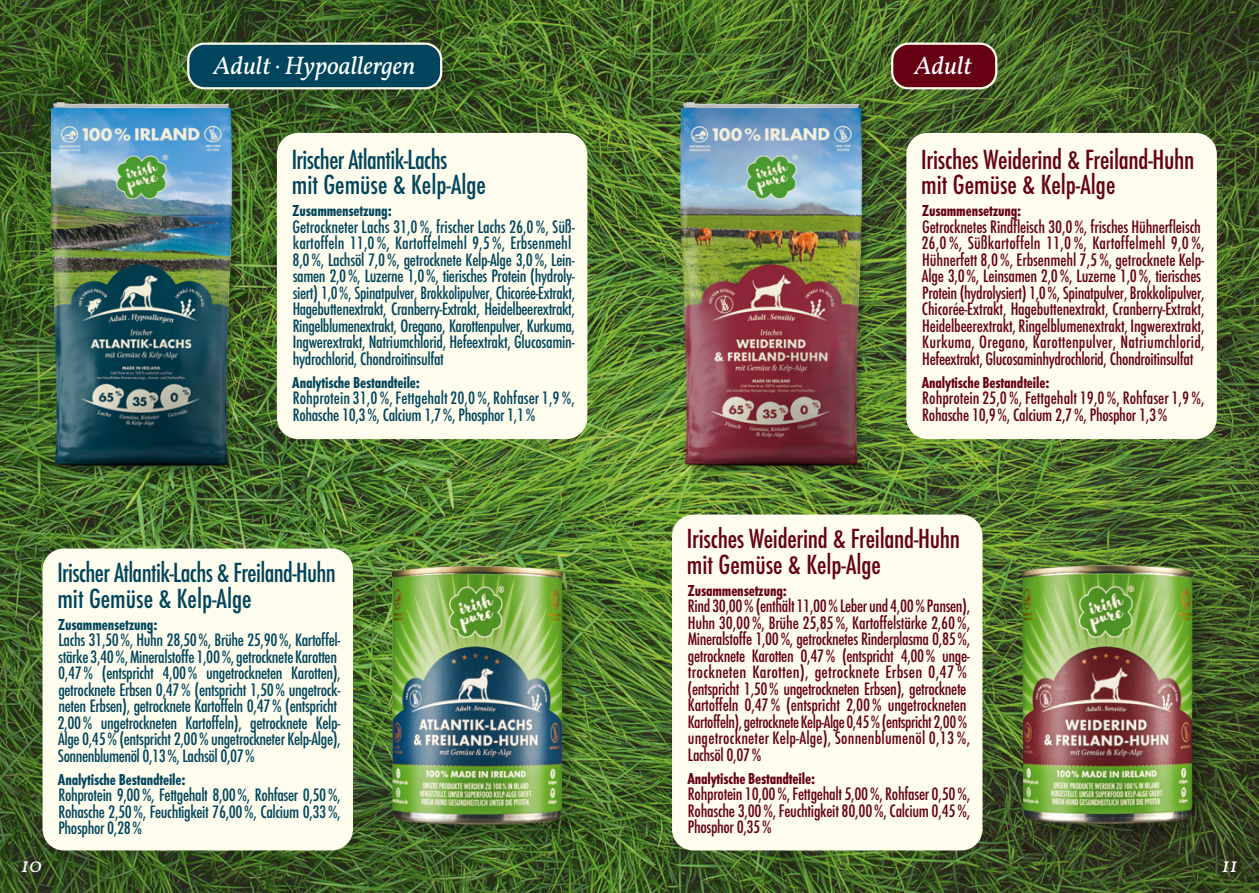
<style>
.page{position:relative;width:1259px;height:893px;background:#fff}
.page>*{position:absolute;margin:0;border:0;box-sizing:border-box;transform-origin:0 0}
.t1{font:500 condensed 28.8px/25.5px "Futura T";letter-spacing:-.01em;color:#660114}
.t2{font:500 condensed 28.8px/25.5px "Futura T";letter-spacing:-.02em;color:#00455d}
.t3{font:italic 25.5px "Vollkorn";color:#fff}
.t4{font:italic 21px "Vollkorn";color:#fff}
.t5{font:500 condensed 18.75px/16.5px "Futura T";letter-spacing:-.01em;color:#660114}
.t6{font:500 condensed 18.75px/16.5px "Futura T";letter-spacing:-.02em;color:#00455d}
.t7{font:500 condensed 18.75px/16.5px "Futura T";color:#00455d}
.t8{font:700 condensed 16.5px "Futura T";letter-spacing:-.01em;color:#00455d}
.t9{font:700 condensed 16.5px "Futura T";letter-spacing:-.01em;color:#660114}
</style>
<div class="page">
<img style="left:0;top:0;width:1259px;height:893px">
<div style="left:53px;top:104px;width:188px;height:371px;background:#000;opacity:.25"></div>
<img style="left:51px;top:101px;width:185px;height:366px">
<div style="left:394px;top:568px;width:188px;height:276px;background:#000;opacity:.25"></div>
<img style="left:391px;top:566px;width:172px;height:259px">
<div style="left:682px;top:104px;width:188px;height:371px;background:#000;opacity:.25"></div>
<img style="left:681px;top:101px;width:184px;height:366px">
<div style="left:1024px;top:567px;width:188px;height:276px;background:#000;opacity:.25"></div>
<img style="left:1021px;top:565px;width:172px;height:259px">
<div style="left:188px;top:44px;width:253px;height:44px;background:#00455d;border-radius:16px"></div>
<div style="left:187px;top:43px;width:255px;height:46px;border:2px solid #fffded;border-radius:16px"></div>
<div style="left:892px;top:44px;width:104px;height:44px;background:#660114;border-radius:16px"></div>
<div style="left:891px;top:43px;width:106px;height:46px;border:2px solid #fffded;border-radius:16px"></div>
<div style="left:906px;top:133px;width:310px;height:306px;background:#fffded;border-radius:21px"></div>
<div style="left:277px;top:133px;width:310px;height:306px;background:#fffded;border-radius:21px"></div>
<div style="left:43px;top:548px;width:310px;height:302px;background:#fffded;border-radius:21px"></div>
<div style="left:672px;top:514px;width:310px;height:336px;background:#fffded;border-radius:21px"></div>
<h2 class="t3" style="left:213px;top:49px;width:203px">Adult · Hypoallergen</h2>
<h2 class="t3" style="left:914px;top:49px;width:59px">Adult</h2>
<h1 class="t2" style="left:292px;top:146px;width:196px">Irischer Atlantik-Lachs<br>mit Gemüse &amp; Kelp-Alge</h1>
<h1 class="t1" style="left:921px;top:146px;width:275px">Irisches Weiderind &amp; Freiland-Huhn mit Gemüse &amp; Kelp-Alge</h1>
<p class="t8" style="left:292px;top:201px;width:101px">Zusammensetzung:</p>
<p class="t6" style="left:292px;top:218px;width:284px">Getrockneter Lachs 31,0%, frischer Lachs 26,0%, Süß&shy;kartoffeln 11,0%, Kartoffelmehl 9,5%, Erbsenmehl 8,0%, Lachsöl 7,0%, getrocknete Kelp-Alge 3,0%, Lein&shy;samen 2,0%, Luzerne 1,0%, tierisches Protein (hydroly&shy;siert) 1,0%, Spinatpulver, Brokkolipulver, Chicorée-Extrakt, Hagebuttenextrakt, Cranberry-Extrakt, Heidelbeerextrakt, Ringelblumenextrakt, Oregano, Karottenpulver, Kurkuma, Ingwerextrakt, Natriumchlorid, Hefeextrakt, Glucosamin&shy;hydrochlorid, Chondroitinsulfat</p>
<p class="t8" style="left:292px;top:373px;width:129px">Analytische Bestandteile:</p>
<p class="t7" style="left:293px;top:389px;width:284px">Rohprotein 31,0%, Fettgehalt 20,0%, Rohfaser 1,9%,<br>Rohasche 10,3%, Calcium 1,7%, Phosphor 1,1%</p>
<h1 class="t2" style="left:57px;top:560px;width:280px">Irischer Atlantik-Lachs &amp; Freiland-Huhn mit Gemüse &amp; Kelp-Alge</h1>
<p class="t8" style="left:58px;top:615px;width:101px">Zusammensetzung:</p>
<p class="t6" style="left:58px;top:632px;width:285px">Lachs 31,50%, Huhn 28,50%, Brühe 25,90%, Kartoffel&shy;stärke 3,40%, Mineralstoffe 1,00%, getrocknete Karotten 0,47% (entspricht 4,00% ungetrockneten Karotten), getrocknete Erbsen 0,47% (entspricht 1,50% ungetrock&shy;neten Erbsen), getrocknete Kartoffeln 0,47% (entspricht 2,00% ungetrockneten Kartoffeln), getrocknete Kelp-Alge 0,45% (entspricht 2,00% ungetrockneter Kelp-Alge), Sonnenblumenöl 0,13%, Lachsöl 0,07%</p>
<p class="t8" style="left:58px;top:770px;width:129px">Analytische Bestandteile:</p>
<p class="t6" style="left:58px;top:786px;width:284px;text-align:justify">Rohprotein 9,00%, Fettgehalt 8,00%, Rohfaser 0,50%, Rohasche 2,50%, Feuchtigkeit 76,00%, Calcium 0,33%, Phosphor 0,28%</p>
<p class="t9" style="left:921px;top:201px;width:101px">Zusammensetzung:</p>
<p class="t5" style="left:921px;top:218px;width:285px">Getrocknetes Rindfleisch 30,0%, frisches Hühnerfleisch 26,0 %, Süßkartoffeln 11,0 %, Kartoffelmehl 9,0 %, Hühnerfett 8,0%, Erbsenmehl 7,5%, getrocknete Kelp-Alge 3,0%, Leinsamen 2,0%, Luzerne 1,0%, tierisches Protein (hydrolysiert) 1,0%, Spinatpulver, Brokkolipulver, Chicorée-Extrakt, Hagebuttenextrakt, Cranberry-Extrakt, Heidelbeerextrakt, Ringelblumenextrakt, Ingwerextrakt, Kurkuma, Oregano, Karottenpulver, Natriumchlorid, Hefeextrakt, Glucosaminhydrochlorid, Chondroitinsulfat</p>
<p class="t9" style="left:921px;top:373px;width:129px">Analytische Bestandteile:</p>
<p class="t5" style="left:922px;top:389px;width:284px">Rohprotein 25,0%, Fettgehalt 19,0%, Rohfaser 1,9%,<br>Rohasche 10,9%, Calcium 2,7%, Phosphor 1,3%</p>
<h1 class="t1" style="left:687px;top:526px;width:275px">Irisches Weiderind &amp; Freiland-Huhn mit Gemüse &amp; Kelp-Alge</h1>
<p class="t9" style="left:687px;top:581px;width:101px">Zusammensetzung:</p>
<p class="t5" style="left:687px;top:598px;width:284px">Rind 30,00% (enthält 11,00% Leber und 4,00% Pansen), Huhn 30,00%, Brühe 25,85%, Kartoffelstärke 2,60%, Mineralstoffe 1,00%, getrocknetes Rinderplasma 0,85%, getrocknete Karotten 0,47% (entspricht 4,00% unge&shy;trockneten Karotten), getrocknete Erbsen 0,47 % (entspricht 1,50% ungetrockneten Erbsen), getrocknete Kartoffeln 0,47% (entspricht 2,00% ungetrockneten Kartoffeln), getrocknete Kelp-Alge 0,45% (entspricht 2,00% ungetrockneter Kelp-Alge), Sonnenblumenöl 0,13 %, Lachsöl 0,07%</p>
<p class="t9" style="left:687px;top:769px;width:129px">Analytische Bestandteile:</p>
<p class="t5" style="left:688px;top:785px;width:284px;text-align:justify">Rohprotein 10,00%, Fettgehalt 5,00%, Rohfaser 0,50%, Rohasche 3,00%, Feuchtigkeit 80,00%, Calcium 0,45%, Phosphor 0,35%</p>
<p class="t4" style="left:21px;top:851px;width:22px">10</p>
<p class="t4" style="left:1221px;top:851px;width:17px">11</p>
</div>
